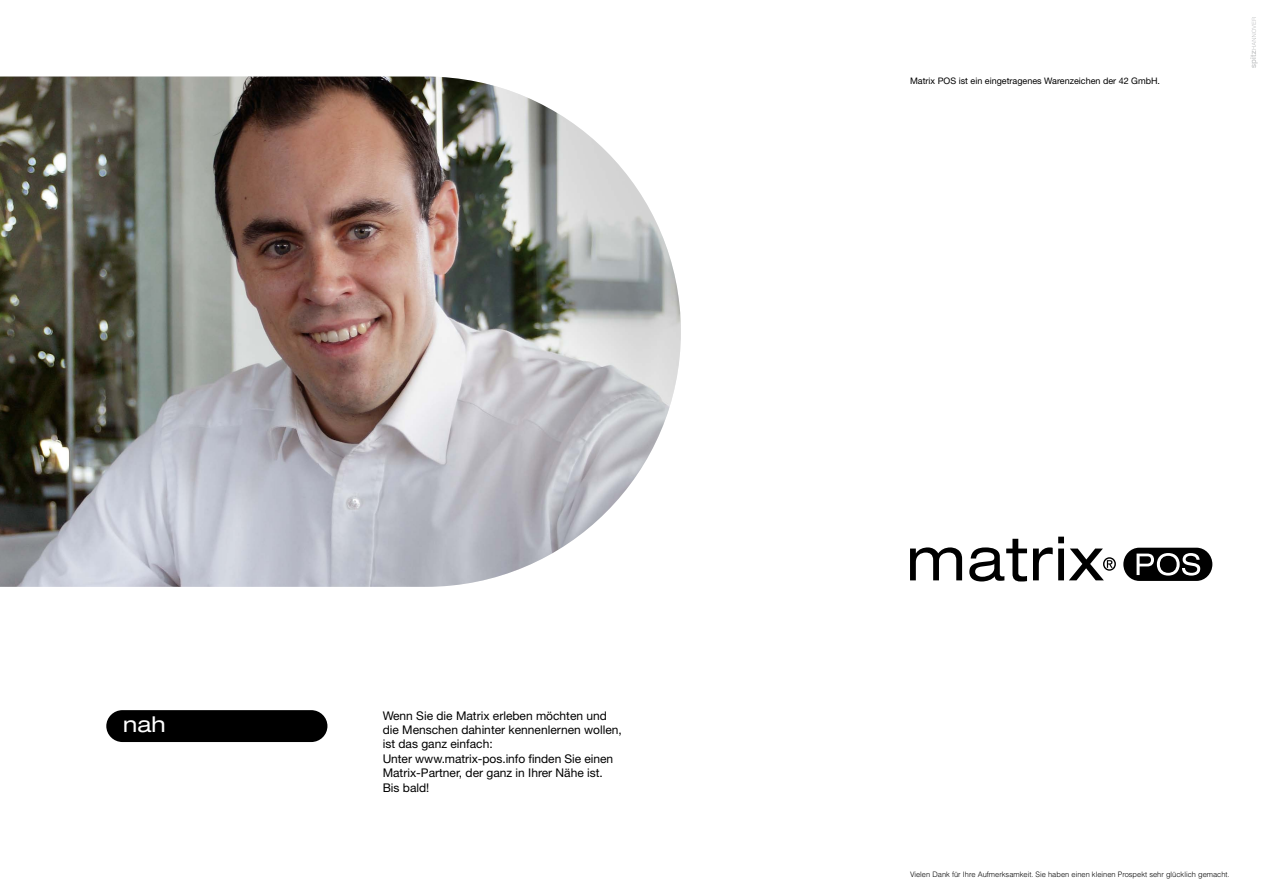
<style>
.page{position:relative;width:1263px;height:893px;background:#fff}
.page>*{position:absolute;margin:0;border:0;box-sizing:border-box;transform-origin:0 0}
.t1{font:expanded 21.75px "Helvetica Neue";color:#fff}
.t2{font:12px/14.4px "Helvetica Neue LT";color:#000}
.t3{font:9px "Helvetica Neue LT";color:#000}
.t4{font:300 7.5px "Helvetica";color:#000}
</style>
<div class="page">
<svg style="left:910px;top:537px;width:302px;height:44px"></svg>
<svg style="left:1250px;top:17px;width:8px;height:51px"></svg>
<img style="left:0;top:77px;width:681px;height:510px">
<div style="left:106px;top:710px;width:221px;height:32px;background:#000;border-radius:16px"></div>
<h1 class="t1" style="left:123px;top:711px;width:44px">nah</h1>
<p class="t2" style="left:383px;top:708px;width:241px">Wenn Sie die Matrix erleben möchten und die Menschen dahinter kennenlernen wollen, ist das ganz einfach:<br>Unter www.matrix-pos.info finden Sie einen Matrix-Partner, der ganz in Ihrer Nähe ist.<br>Bis bald!</p>
<p class="t3" style="left:910px;top:75px;width:252px">Matrix POS ist ein eingetragenes Warenzeichen der 42 GmbH.</p>
<p class="t4" style="left:910px;top:870px;width:321px">Vielen Dank für Ihre Aufmerksamkeit. Sie haben einen kleinen Prospekt sehr glücklich gemacht.</p>
</div>
